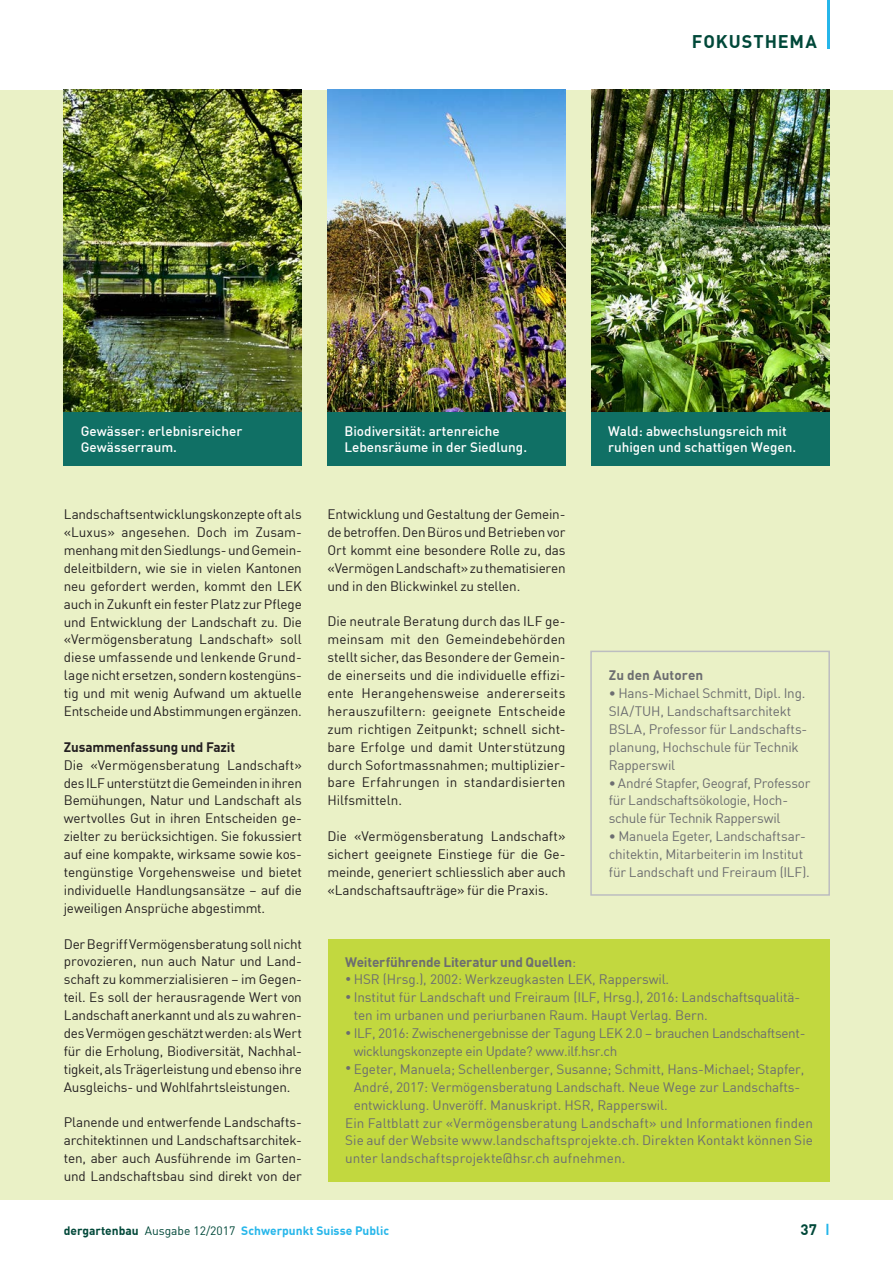
<style>
.page{position:relative;width:893px;height:1263px;background:#fff}
.page>*{position:absolute;margin:0;border:0;box-sizing:border-box;transform-origin:0 0}
.t1{font:700 18px "DIN Offc Pro";letter-spacing:.05em;color:#004839}
.t2{font:700 15px "DIN Offc Pro";color:#004839}
.t3{font:13.5px/17.9px "DIN Offc Pro";letter-spacing:-.01em;color:#231f20;text-align:justify}
.t4{font:13.5px/17.9px "DIN Offc Pro";letter-spacing:-.005em;color:#6c6d70}
.t5{font:13.5px/17.9px "DIN Offc Pro";letter-spacing:-.025em;color:#6c6d70}
.t6{font:500 13.5px/16.5px "DIN Offc Pro";color:#fff}
.t7{font:700 13.5px "DIN Offc Pro";letter-spacing:-.01em;color:#6c6d70}
.t8{font:700 13.5px "DIN Offc Pro";letter-spacing:-.01em;color:#231f20}
.t9{font:700 12px "DIN Offc Pro";color:#26b6ea}
.s1{font-weight:400}
.s2{font-size:12px}
.s3{color:#004839}
.s4{font-weight:400;color:#004839}
</style>
<div class="page">
<hr style="left:827px;top:0;width:3px;height:49px;background:#26b6ea">
<svg style="left:826px;top:1224px;width:2px;height:11px"></svg>
<div style="left:0;top:90px;width:893px;height:1109px;background:#eaf1c6"></div>
<div style="left:64px;top:412px;width:238px;height:53px;background:#107065"></div>
<div style="left:327px;top:412px;width:239px;height:53px;background:#107065"></div>
<div style="left:591px;top:412px;width:238px;height:53px;background:#107065"></div>
<img style="left:64px;top:90px;width:238px;height:322px">
<img style="left:327px;top:90px;width:239px;height:322px">
<img style="left:591px;top:90px;width:238px;height:322px">
<div style="left:328px;top:939px;width:502px;height:242px;background:#c2d83f"></div>
<div style="left:590px;top:651px;width:240px;height:245px;border:2px solid #bcbdc0"></div>
<h1 class="t1" style="left:692px;top:27px;width:127px">FOKUSTHEMA</h1>
<p class="t6" style="left:81px;top:421px;width:163px">Gewässer: erlebnisreicher<br>Gewässerraum.</p>
<p class="t6" style="left:344px;top:421px;width:184px">Biodiversität: artenreiche<br>Lebensräume in der Siedlung.</p>
<p class="t6" style="left:608px;top:421px;width:190px">Wald: abwechslungsreich mit ruhigen und schattigen Wegen.</p>
<p class="t3" style="left:64px;top:504px;width:240px">Landschaftsentwicklungskonzepte oft als «Luxus» angesehen. Doch im Zusam&shy;menhang mit den Siedlungs- und Gemein&shy;deleitbildern, wie sie in vielen Kantonen neu gefordert werden, kommt den LEK auch in Zukunft ein fester Platz zur Pflege und Entwicklung der Landschaft zu. Die «Vermögensberatung Landschaft» soll diese umfassende und lenkende Grund&shy;lage nicht ersetzen, sondern kostengüns&shy;tig und mit wenig Aufwand um aktuelle Entscheide und Abstimmungen ergänzen.</p>
<p class="t8" style="left:64px;top:736px;width:173px">Zusammenfassung und Fazit</p>
<p class="t3" style="left:64px;top:754px;width:240px">Die «Vermögensberatung Landschaft» des ILF unterstützt die Gemeinden in ihren Bemühungen, Natur und Landschaft als wertvolles Gut in ihren Entscheiden ge&shy;zielter zu berücksichtigen. Sie fokussiert auf eine kompakte, wirksame sowie kos&shy;tengünstige Vorgehensweise und bietet individuelle Handlungsansätze – auf die jeweiligen Ansprüche abgestimmt.</p>
<p class="t3" style="left:64px;top:933px;width:240px">Der Begriff Vermögensberatung soll nicht provozieren, nun auch Natur und Land&shy;schaft zu kommerzialisieren – im Gegen&shy;teil. Es soll der herausragende Wert von Landschaft anerkannt und als zu wahren&shy;des Vermögen geschätzt werden: als Wert für die Erholung, Biodiversität, Nachhal&shy;tigkeit, als Trägerleistung und ebenso ihre Ausgleichs- und Wohlfahrtsleistungen.</p>
<p class="t3" style="left:64px;top:1112px;width:240px">Planende und entwerfende Landschafts&shy;architektinnen und Landschaftsarchitek&shy;ten, aber auch Ausführende im Garten&shy;und Landschaftsbau sind direkt von der</p>
<p class="t3" style="left:327px;top:504px;width:240px">Entwicklung und Gestaltung der Gemein&shy;de betroffen. Den Büros und Betrieben vor Ort kommt eine besondere Rolle zu, das «Vermögen Landschaft» zu thematisieren und in den Blickwinkel zu stellen.</p>
<p class="t3" style="left:327px;top:611px;width:240px">Die neutrale Beratung durch das ILF ge&shy;meinsam mit den Gemeindebehörden stellt sicher, das Besondere der Gemein&shy;de einerseits und die individuelle effizi&shy;ente Herangehensweise andererseits herauszufiltern: geeignete Entscheide zum richtigen Zeitpunkt; schnell sicht&shy;bare Erfolge und damit Unterstützung durch Sofortmassnahmen; multiplizier&shy;bare Erfahrungen in standardisierten Hilfsmitteln.</p>
<p class="t3" style="left:327px;top:826px;width:240px">Die «Vermögensberatung Landschaft» sichert geeignete Einstiege für die Ge&shy;meinde, generiert schliesslich aber auch «Landschaftsaufträge» für die Praxis.</p>
<p class="t7" style="left:609px;top:664px;width:96px">Zu den Autoren</p>
<p class="t4" style="left:609px;top:683px;width:200px">• Hans-Michael Schmitt, Dipl. Ing.<br>SIA/TUH, Landschaftsarchitekt<br>BSLA, Professor für Landschafts&shy;planung, Hochschule für Technik<br>Rapperswil</p>
<p class="t5" style="left:609px;top:772px;width:203px">• André Stapfer, Geograf, Professor für Landschaftsökologie, Hoch&shy;schule für Technik Rapperswil</p>
<p class="t4" style="left:609px;top:826px;width:203px">• Manuela Egeter, Landschaftsar&shy;chitektin, Mitarbeiterin im Institut für Landschaft und Freiraum (ILF).</p>
<p class="t7" style="left:345px;top:950px;width:232px">Weiterführende Literatur und Quellen<span class="s1">:</span></p>
<p class="t4" style="left:345px;top:969px;width:326px"><span class="s2">•</span> HSR (Hrsg.), 2002: Werkzeugkasten LEK, Rapperswil.</p>
<p class="t4" style="left:354px;top:987px;width:448px;text-indent:-9px"><span class="s2">•</span> Institut für Landschaft und Freiraum (ILF, Hrsg.), 2016: Landschaftsqualitä&shy;ten im urbanen und periurbanen Raum. Haupt Verlag. Bern.</p>
<p class="t5" style="left:354px;top:1023px;width:453px;text-indent:-9px"><span class="s2">•</span> ILF, 2016: Zwischenergebnisse der Tagung LEK 2.0 – brauchen Landschaftsent&shy;wicklungskonzepte ein Update? www.ilf.hsr.ch</p>
<p class="t4" style="left:345px;top:1059px;width:461px"><span class="s2">•</span> Egeter, Manuela; Schellenberger, Susanne; Schmitt, Hans-Michael; Stapfer,</p>
<p class="t4" style="left:354px;top:1077px;width:448px">André, 2017: Vermögensberatung Landschaft. Neue Wege zur Landschafts-</p>
<p class="t4" style="left:354px;top:1094px;width:315px">entwicklung. Unveröff. Manuskript. HSR, Rapperswil.</p>
<p class="t4" style="left:345px;top:1112px;width:469px">Ein Faltblatt zur «Vermögensberatung Landschaft» und Informationen finden</p>
<p class="t4" style="left:345px;top:1130px;width:469px">Sie auf der Website www.landschaftsprojekte.ch. Direkten Kontakt können Sie</p>
<p class="t4" style="left:345px;top:1148px;width:282px">unter landschaftsprojekte@hsr.ch aufnehmen.</p>
<p class="t9" style="left:64px;top:1220px;width:327px"><span class="s3">dergartenbau</span> <span class="s4">Ausgabe 12/2017</span> Schwerpunkt Suisse Public</p>
<p class="t2" style="left:801px;top:1217px;width:18px">37</p>
</div>
